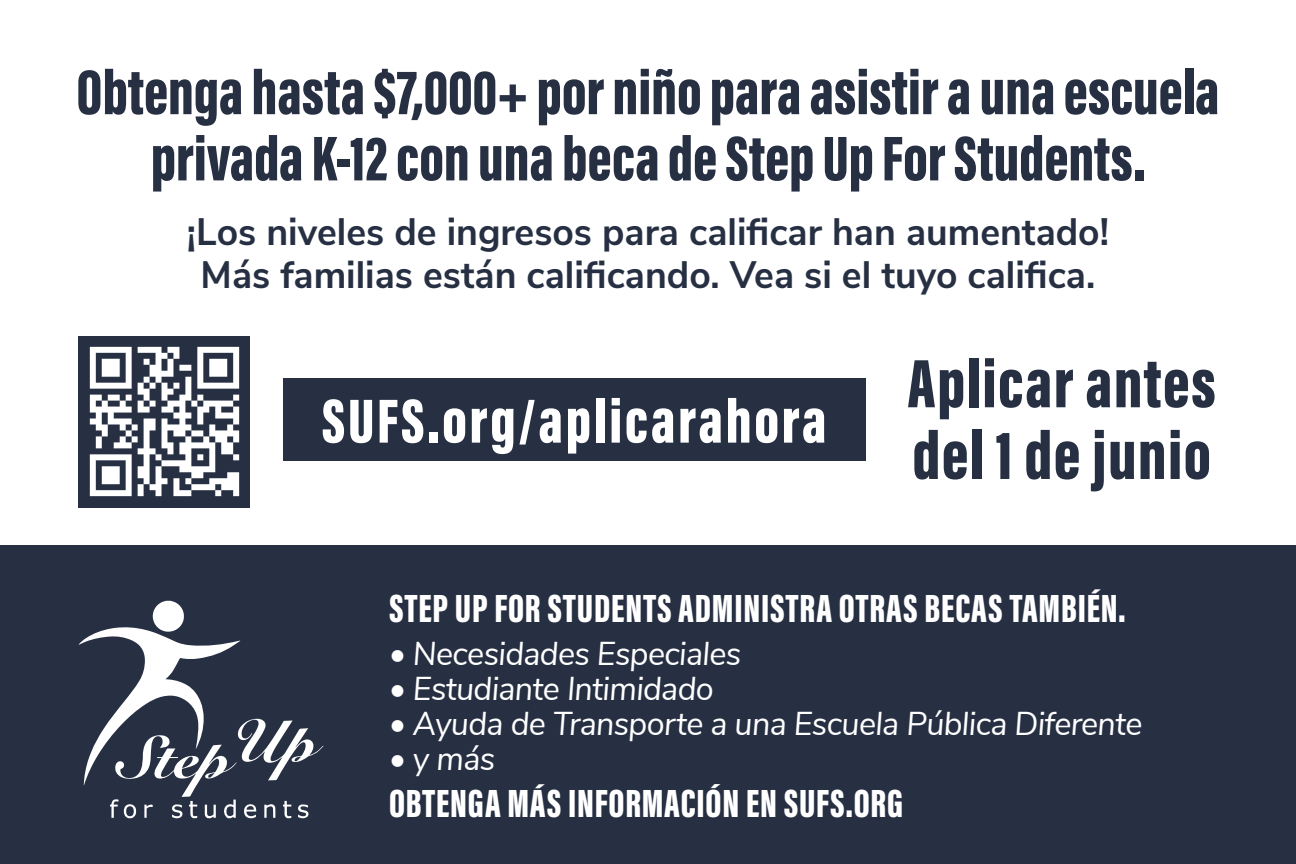
<style>
.page{position:relative;width:1296px;height:864px;background:#fff}
.page>*{position:absolute;margin:0;border:0;box-sizing:border-box;transform-origin:0 0}
.t1{font:900 70.5px/71.7px "Acumin Pro Extra Cond";letter-spacing:.02em;color:#273043}
.t2{font:900 65.1px/66.3px "Acumin Pro Extra Cond";color:#273043;text-align:center}
.t3{font:900 64.2px "Acumin Pro Extra Cond";letter-spacing:.04em;color:#fff}
.t4{font:900 40.5px "Acumin Pro Extra Cond";letter-spacing:.02em;color:#fff}
.t5{font:700 38.1px/43.2px "Nunito Sans";color:#273043;text-align:center}
.t6{font:italic 33px "Nunito Sans";letter-spacing:-.02em;color:#fff}
</style>
<div class="page">
<div style="left:0;top:546px;width:1296px;height:318px;background:#273043"></div>
<svg style="left:79px;top:601px;width:244px;height:217px"></svg>
<div style="left:79px;top:336px;width:171px;height:171px;background:#273043"></div>
<div style="left:283px;top:379px;width:582px;height:82px;background:#273043"></div>
<img style="left:89px;top:346px;width:150px;height:151px">
<h2 class="t2" style="left:77px;top:59px;width:1145px">Obtenga hasta $7,000+ por niño para asistir a una escuela privada K-12 con una beca de Step Up For Students.</h2>
<p class="t5" style="left:187px;top:207px;width:924px">¡Los niveles de ingresos para calificar han aumentado!<br>Más familias están calificando. Vea si el tuyo califica.</p>
<h3 class="t3" style="left:322px;top:382px;width:506px">SUFS.org/aplicarahora</h3>
<h1 class="t1" style="left:907px;top:347px;width:310px">Aplicar antes del 1 de junio</h1>
<p class="t4" style="left:389px;top:584px;width:738px">STEP UP FOR STUDENTS ADMINISTRA OTRAS BECAS TAMBIÉN.</p>
<p class="t6" style="left:389px;top:629px;width:354px">• Necesidades Especiales</p>
<p class="t6" style="left:389px;top:664px;width:326px">• Estudiante Intimidado</p>
<p class="t6" style="left:389px;top:700px;width:755px">• Ayuda de Transporte a una Escuela Pública Diferente</p>
<p class="t6" style="left:389px;top:735px;width:108px">• y más</p>
<p class="t4" style="left:389px;top:779px;width:516px">OBTENGA MÁS INFORMACIÓN EN SUFS.ORG</p>
</div>
